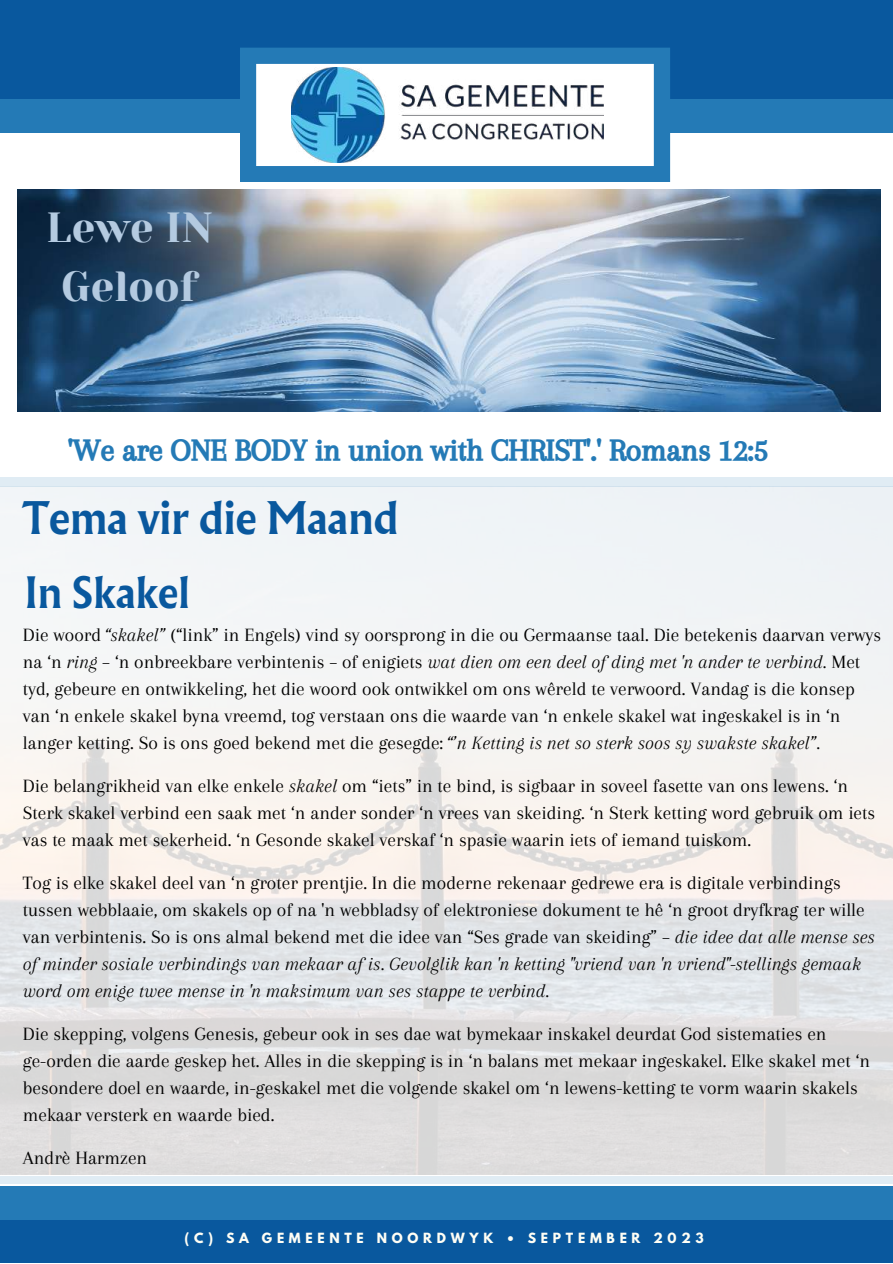
<style>
.page{position:relative;width:893px;height:1264px;background:#fff}
.page>*{position:absolute;margin:0;border:0;box-sizing:border-box;transform-origin:0 0}
.t1{font:42px/58.5px "Yeseva One";color:#b4cae0;text-align:center}
.t2{font:700 40.5px "Albertus Nova";color:#09589e}
.t3{font:700 39px "Albertus Nova";color:#09589e}
.t4{font:31.5px "CA Generated";color:#247ab6}
.t5{font:19.5px/27px "Arapey";color:#000}
.t6{font:700 12.45px "League Spartan";letter-spacing:.38em;color:#fffef5}
.s1{font-style:italic}
</style>
<div class="page">
<div style="left:0;top:0;width:892px;height:1262px;background:#09589e"></div>
<div style="left:0;top:112px;width:892px;height:1094px;background:#fff"></div>
<div style="left:0;top:1186px;width:892px;height:33px;background:#247ab6"></div>
<div style="left:0;top:99px;width:892px;height:34px;background:#247ab6"></div>
<img style="left:0;top:486px;width:892px;height:688px">
<svg style="left:240px;top:48px;width:430px;height:134px;fill:#247ab6"></svg>
<img style="left:291px;top:68px;width:312px;height:94px">
<div style="left:0;top:477px;width:892px;height:9px;background:#e0ecf4"></div>
<img style="left:18px;top:189px;width:862px;height:223px">
<div style="left:0;top:1176px;width:892px;height:7px;background:#e0ecf4"></div>
<h1 class="t1" style="left:46px;top:199px;width:168px">Lewe IN<br>Geloof</h1>
<h3 class="t4" style="left:68px;top:433px;width:702px">'We are ONE BODY in union with CHRIST'.' Romans 12:5</h3>
<h2 class="t2" style="left:23px;top:489px;width:377px">Tema vir die Maand</h2>
<h3 class="t3" style="left:25px;top:565px;width:166px">In Skakel</h3>
<p class="t5" style="left:23px;top:621px;width:859px">Die woord <span class="s1">“skakel”</span> (“link” in Engels) vind sy oorsprong in die ou Germaanse taal. Die betekenis daarvan verwys na ‘n <span class="s1">ring</span> – ‘n onbreekbare verbintenis – of enigiets <span class="s1">wat dien om een deel of ding met 'n ander te verbind.</span> Met tyd, gebeure en ontwikkeling, het die woord ook ontwikkel om ons wêreld te verwoord. Vandag is die konsep van ‘n enkele skakel byna vreemd, tog verstaan ons die waarde van ‘n enkele skakel wat ingeskakel is in ‘n langer ketting. So is ons goed bekend met die gesegde: <span class="s1">“’n Ketting is net so sterk soos sy swakste skakel”.</span></p>
<p class="t5" style="left:23px;top:772px;width:853px">Die belangrikheid van elke enkele <span class="s1">skakel</span> om “iets” in te bind, is sigbaar in soveel fasette van ons lewens. ‘n<br>Sterk skakel verbind een saak met ‘n ander sonder ‘n vrees van skeiding. ‘n Sterk ketting word gebruik om iets vas te maak met sekerheid. ‘n Gesonde skakel verskaf ‘n spasie waarin iets of iemand tuiskom.</p>
<p class="t5" style="left:23px;top:869px;width:853px">Tog is elke skakel deel van ‘n groter prentjie. In die moderne rekenaar gedrewe era is digitale verbindings tussen webblaaie, om skakels op of na 'n webbladsy of elektroniese dokument te hê ‘n groot dryfkrag ter wille van verbintenis. So is ons almal bekend met die idee van “Ses grade van skeiding” – <span class="s1">die idee dat alle mense ses of minder sosiale verbindings van mekaar af is. Gevolglik kan 'n ketting "vriend van 'n vriend"-stellings gemaak word om enige twee mense in 'n maksimum van ses stappe te verbind.</span></p>
<p class="t5" style="left:23px;top:1020px;width:848px">Die skepping, volgens Genesis, gebeur ook in ses dae wat bymekaar inskakel deurdat God sistematies en ge-orden die aarde geskep het. Alles in die skepping is in ‘n balans met mekaar ingeskakel. Elke skakel met ‘n besondere doel en waarde, in-geskakel met die volgende skakel om ‘n lewens-ketting te vorm waarin skakels mekaar versterk en waarde bied.</p>
<p class="t5" style="left:23px;top:1144px;width:126px">Andrè Harmzen</p>
<p class="t6" style="left:184px;top:1231px;width:521px">(C) SA GEMEENTE NOORDWYK • SEPTEMBER 2023</p>
</div>
